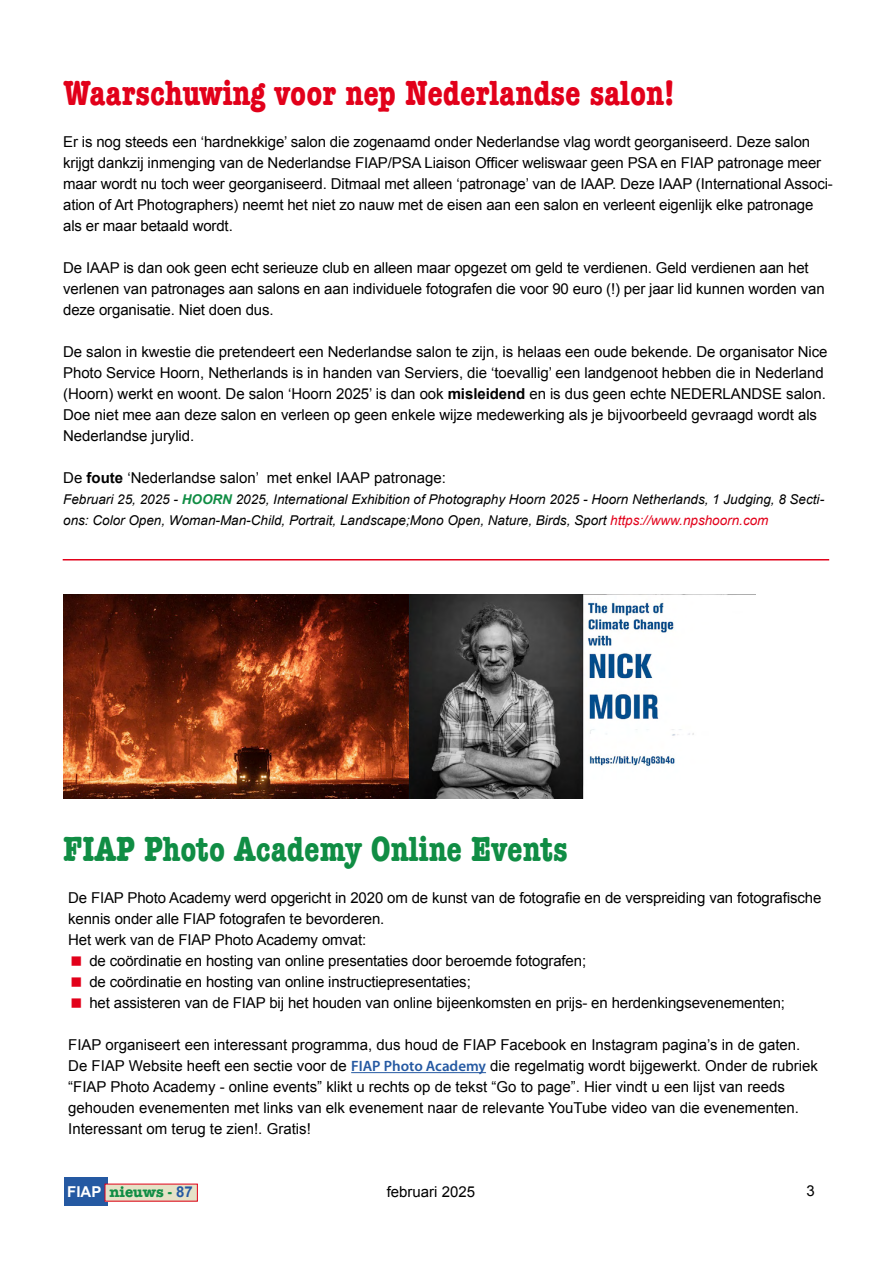
<style>
.page{position:relative;width:893px;height:1263px;background:#fff}
.page>*{position:absolute;margin:0;border:0;box-sizing:border-box;transform-origin:0 0}
.t1{font:700 condensed 36px "American Typewriter";color:#e2001a}
.t2{font:700 condensed 36px "American Typewriter";color:#108d44}
.t3{font:15px/21px "Arial";letter-spacing:-.01em;color:#000}
.t4{font:700 15px "American Typewriter";color:#108d44}
.t5{font:italic 13.5px/21px "Arial";color:#000}
.s1{font-weight:700}
.s2{font-weight:700;color:#108d44}
.s3{color:#e2001a}
.s4{font-family:"Myriad Pro";font-weight:600;color:#2559a2}
.s5{font-family:"Arial";color:#fff}
.s6{font-family:"Arial";color:#2559a2}
</style>
<div class="page">
<div style="left:64px;top:1177px;width:44px;height:29px;background:#2559a2"></div>
<div style="left:105px;top:1184px;width:92px;height:17px;background:#e5e2c7"></div>
<hr style="left:351px;top:1072px;width:135px;height:1px;background:#2559a2">
<img style="left:64px;top:595px;width:630px;height:203px">
<hr style="left:63px;top:559px;width:766px;height:1px;background:#e2001a">
<h1 class="t1" style="left:64px;top:64px;width:612px">Waarschuwing voor nep Nederlandse salon!</h1>
<p class="t3" style="left:63px;top:131px;width:771px">Er is nog steeds een ‘hardnekkige’ salon die zogenaamd onder Nederlandse vlag wordt georganiseerd. Deze salon krijgt dankzij inmenging van de Nederlandse FIAP/PSA Liaison Officer weliswaar geen PSA en FIAP patronage meer maar wordt nu toch weer georganiseerd. Ditmaal met alleen ‘patronage’ van de IAAP. Deze IAAP (International Associ&shy;ation of Art Photographers) neemt het niet zo nauw met de eisen aan een salon en verleent eigenlijk elke patronage als er maar betaald wordt.</p>
<p class="t3" style="left:63px;top:257px;width:763px">De IAAP is dan ook geen echt serieuze club en alleen maar opgezet om geld te verdienen. Geld verdienen aan het verlenen van patronages aan salons en aan individuele fotografen die voor 90 euro (!) per jaar lid kunnen worden van deze organisatie. Niet doen dus.</p>
<p class="t3" style="left:63px;top:341px;width:766px">De salon in kwestie die pretendeert een Nederlandse salon te zijn, is helaas een oude bekende. De organisator Nice Photo Service Hoorn, Netherlands is in handen van Serviers, die ‘toevallig’ een landgenoot hebben die in Nederland (Hoorn) werkt en woont. De salon ‘Hoorn 2025’ is dan ook <span class="s1">misleidend</span> en is dus geen echte NEDERLANDSE salon.<br>Doe niet mee aan deze salon en verleen op geen enkele wijze medewerking als je bijvoorbeeld gevraagd wordt als Nederlandse jurylid.</p>
<p class="t3" style="left:63px;top:467px;width:384px">De <span class="s1">foute</span> ‘Nederlandse salon’ met enkel IAAP patronage:</p>
<p class="t5" style="left:63px;top:489px;width:762px">Februari 25, 2025 - <span class="s2">HOORN</span> 2025, International Exhibition of Photography Hoorn 2025 - Hoorn Netherlands, 1 Judging, 8 Secti&shy;ons: Color Open, Woman-Man-Child, Portrait, Landscape;Mono Open, Nature, Birds, Sport <span class="s3">https://www.npshoorn.com</span></p>
<h1 class="t2" style="left:63px;top:820px;width:506px">FIAP Photo Academy Online Events</h1>
<p class="t3" style="left:68px;top:887px;width:755px">De FIAP Photo Academy werd opgericht in 2020 om de kunst van de fotografie en de verspreiding van fotografische</p>
<p class="t3" style="left:68px;top:908px;width:318px">kennis onder alle FIAP fotografen te bevorderen.</p>
<p class="t3" style="left:68px;top:929px;width:300px">Het werk van de FIAP Photo Academy omvat:</p>
<p class="t3" style="left:89px;top:950px;width:498px">de coördinatie en hosting van online presentaties door beroemde fotografen;</p>
<p class="t3" style="left:89px;top:971px;width:383px">de coördinatie en hosting van online instructiepresentaties;</p>
<p class="t3" style="left:89px;top:992px;width:697px">het assisteren van de FIAP bij het houden van online bijeenkomsten en prijs- en herdenkingsevenementen;</p>
<p class="t3" style="left:68px;top:1034px;width:751px">FIAP organiseert een interessant programma, dus houd de FIAP Facebook en Instagram pagina’s in de gaten.<br>De FIAP Website heeft een sectie voor de <span class="s4">FIAP Photo Academy</span> die regelmatig wordt bijgewerkt. Onder de rubriek “FIAP Photo Academy - online events” klikt u rechts op de tekst “Go to page”. Hier vindt u een lijst van reeds gehouden evenementen met links van elk evenement naar de relevante YouTube video van die evenementen.<br>Interessant om terug te zien!. Gratis!</p>
<p class="t4" style="left:67px;top:1179px;width:127px"><span class="s5">FIAP</span> nieuws - <span class="s6">87</span></p>
<p class="t3" style="left:387px;top:1181px;width:90px">februari 2025</p>
<p class="t3" style="left:807px;top:1180px;width:10px">3</p>
</div>
